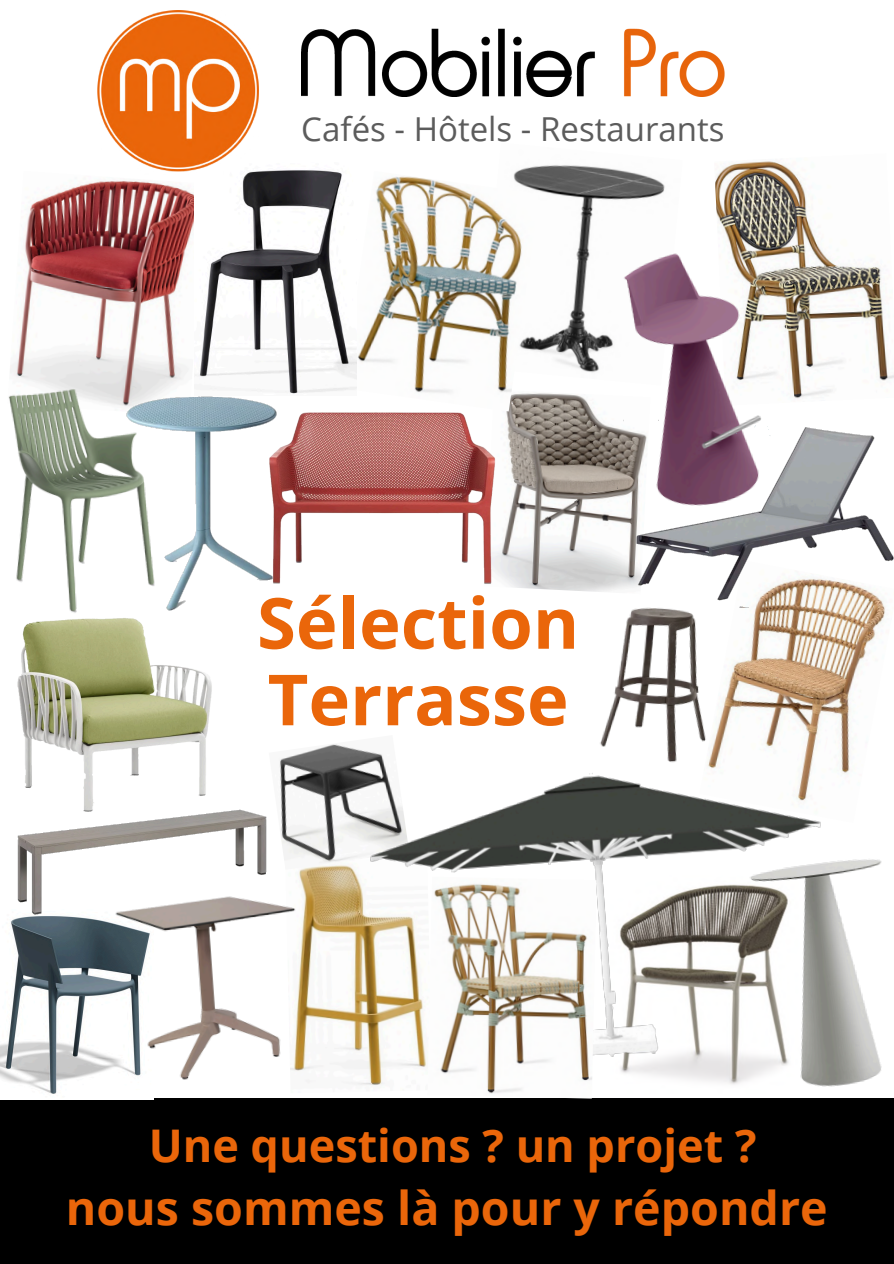
<style>
.page{position:relative;width:894px;height:1264px;background:#fff}
.page>*{position:absolute;margin:0;border:0;box-sizing:border-box;transform-origin:0 0}
.t1{font:700 70.5px/76.5px "Open Sans";color:#ea660a}
.t2{font:700 46.5px "Open Sans";color:#ea660a}
.t3{font:700 45px "Open Sans";color:#ea660a}
.t4{font:33px "Open Sans";color:#5c5c5c}
</style>
<div class="page">
<img style="left:517px;top:165px;width:148px;height:208px">
<img style="left:517px;top:393px;width:100px;height:198px">
<img style="left:10px;top:180px;width:184px;height:193px">
<img style="left:356px;top:171px;width:183px;height:240px">
<img style="left:84px;top:362px;width:156px;height:232px">
<img style="left:743px;top:608px;width:142px;height:165px">
<img style="left:298px;top:869px;width:61px;height:216px">
<img style="left:279px;top:744px;width:80px;height:125px">
<img style="left:359px;top:723px;width:488px;height:362px">
<img style="left:715px;top:161px;width:178px;height:237px">
<img style="left:8px;top:373px;width:174px;height:226px">
<div style="left:0;top:1098px;width:893px;height:165px;background:#000"></div>
<img style="left:301px;top:28px;width:423px;height:68px">
<img style="left:0;top:953px;width:153px;height:146px">
<img style="left:596px;top:223px;width:203px;height:304px">
<img style="left:194px;top:170px;width:162px;height:226px">
<img style="left:97px;top:10px;width:161px;height:165px">
<img style="left:427px;top:876px;width:169px;height:218px">
<img style="left:112px;top:882px;width:199px;height:203px">
<img style="left:702px;top:827px;width:180px;height:260px">
<img style="left:240px;top:391px;width:277px;height:197px">
<img style="left:579px;top:579px;width:164px;height:198px">
<img style="left:11px;top:772px;width:274px;height:181px">
<img style="left:11px;top:599px;width:222px;height:222px">
<img style="left:617px;top:417px;width:276px;height:191px">
<p class="t4" style="left:301px;top:105px;width:424px">Cafés - Hôtels - Restaurants</p>
<h1 class="t1" style="left:257px;top:583px;width:323px">Sélection<br>Terrasse</h1>
<p class="t3" style="left:149px;top:1114px;width:609px">Une questions ? un projet ?</p>
<p class="t2" style="left:66px;top:1175px;width:763px">nous sommes là pour y répondre</p>
</div>
